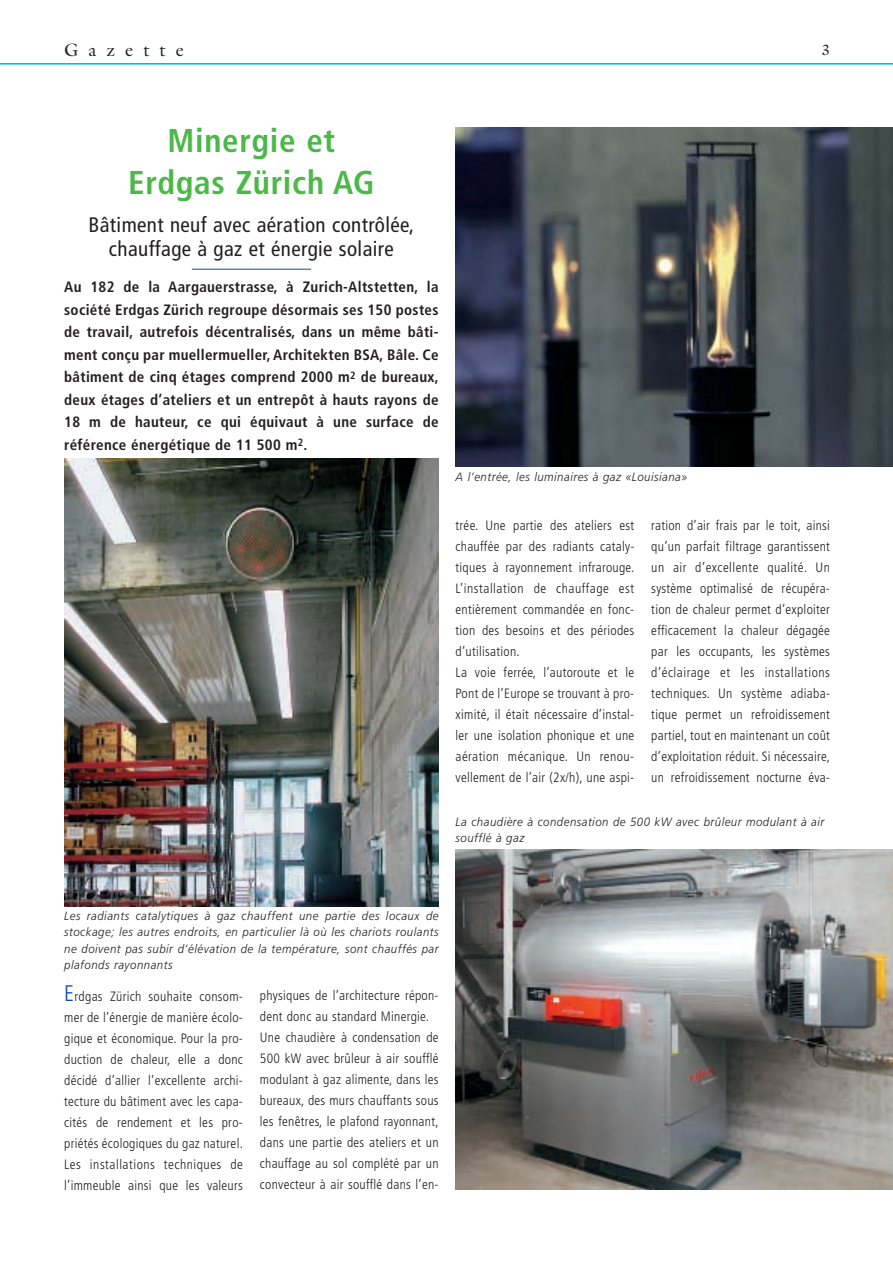
<style>
.page{position:relative;width:893px;height:1262px;background:#fff}
.page>*{position:absolute;margin:0;border:0;box-sizing:border-box;transform-origin:0 0}
.t1{font:700 condensed 33px/42px "Frutiger";letter-spacing:.02em;color:#4cb848;text-align:center}
.t2{font:condensed 21px/24px "Frutiger";letter-spacing:.02em;color:#231f20;text-align:center}
.t3{font:18px "Galliard";letter-spacing:.56em;color:#231f20}
.t4{font:700 condensed 15px/22.5px "Frutiger";letter-spacing:.02em;color:#231f20;text-align:justify}
.t5{font:15px "Galliard";color:#231f20}
.t6{font:300 condensed 13.5px/21px "Frutiger";letter-spacing:.02em;color:#231f20;text-align:justify}
.t7{font:italic 300 12px/16.5px "Frutiger";letter-spacing:.045em;color:#231f20;text-align:justify;scale:.95 1}
.s1{font-size:22.5px;color:#0d4da1}
</style>
<div class="page">
<img style="left:64px;top:458px;width:374px;height:448px">
<img style="left:455px;top:128px;width:437px;height:338px">
<hr style="left:0;top:63px;width:892px;height:2px;background:#00aeef">
<hr style="left:192px;top:269px;width:119px;height:1px;background:#0d4da1">
<img style="left:455px;top:849px;width:437px;height:340px">
<h3 class="t3" style="left:64px;top:43px;width:121px">Gazette</h3>
<p class="t5" style="left:821px;top:45px;width:10px">3</p>
<h1 class="t1" style="left:128px;top:122px;width:248px">Minergie et<br>Erdgas Zürich AG</h1>
<h2 class="t2" style="left:89px;top:214px;width:327px">Bâtiment neuf avec aération contrôlée, chauffage à gaz et énergie solaire</h2>
<p class="t4" style="left:64px;top:277px;width:376px">Au 182 de la Aargauerstrasse, à Zurich-Altstetten, la société Erdgas Zürich regroupe désormais ses 150 postes de travail, autrefois décentralisés, dans un même bâti&shy;ment conçu par muellermueller, Architekten BSA, Bâle. Ce bâtiment de cinq étages comprend 2000 m<sup>2</sup> de bureaux, deux étages d’ateliers et un entrepôt à hauts rayons de 18 m de hauteur, ce qui équivaut à une surface de référence énergétique de 11 500 m<sup>2</sup>.</p>
<p class="t7" style="left:455px;top:469px;width:245px">A l’entrée, les luminaires à gaz «Louisiana»</p>
<p class="t6" style="left:455px;top:516px;width:180px;text-align:left">trée. Une partie des ateliers est chauffée par des radiants cataly&shy;tiques à rayonnement infrarouge.<br>L’installation de chauffage est entièrement commandée en fonc&shy;tion des besoins et des périodes d’utilisation.<br>La voie ferrée, l’autoroute et le<br>Pont de l’Europe se trouvant à pro&shy;ximité, il était nécessaire d’instal&shy;ler une isolation phonique et une aération mécanique. Un renou&shy;vellement de l’air (2x/h), une aspi-</p>
<p class="t6" style="left:651px;top:516px;width:180px">ration d’air frais par le toit, ainsi qu’un parfait filtrage garantissent un air d’excellente qualité. Un système optimalisé de récupéra&shy;tion de chaleur permet d’exploiter efficacement la chaleur dégagée par les occupants, les systèmes d’éclairage et les installations techniques. Un système adiaba&shy;tique permet un refroidissement partiel, tout en maintenant un coût d’exploitation réduit. Si nécessaire, un refroidissement nocturne éva-</p>
<p class="t7" style="left:455px;top:814px;width:389px">La chaudière à condensation de 500 kW avec brûleur modulant à air soufflé à gaz</p>
<p class="t7" style="left:64px;top:908px;width:395px">Les radiants catalytiques à gaz chauffent une partie des locaux de stockage; les autres endroits, en particulier là où les chariots roulants ne doivent pas subir d’élévation de la température, sont chauffés par plafonds rayonnants</p>
<p class="t6" style="left:64px;top:987px;width:180px"><span class="s1">E</span>rdgas Zürich souhaite consom&shy;mer de l’énergie de manière écolo&shy;gique et économique. Pour la pro&shy;duction de chaleur, elle a donc décidé d’allier l’excellente archi&shy;tecture du bâtiment avec les capa&shy;cités de rendement et les pro&shy;priétés écologiques du gaz naturel.<br>Les installations techniques de l’immeuble ainsi que les valeurs</p>
<p class="t6" style="left:260px;top:986px;width:180px;text-align:left">physiques de l’architecture répon&shy;dent donc au standard Minergie.<br>Une chaudière à condensation de 500 kW avec brûleur à air soufflé modulant à gaz alimente, dans les bureaux, des murs chauffants sous les fenêtres, le plafond rayonnant, dans une partie des ateliers et un chauffage au sol complété par un convecteur à air soufflé dans l’en-</p>
</div>
